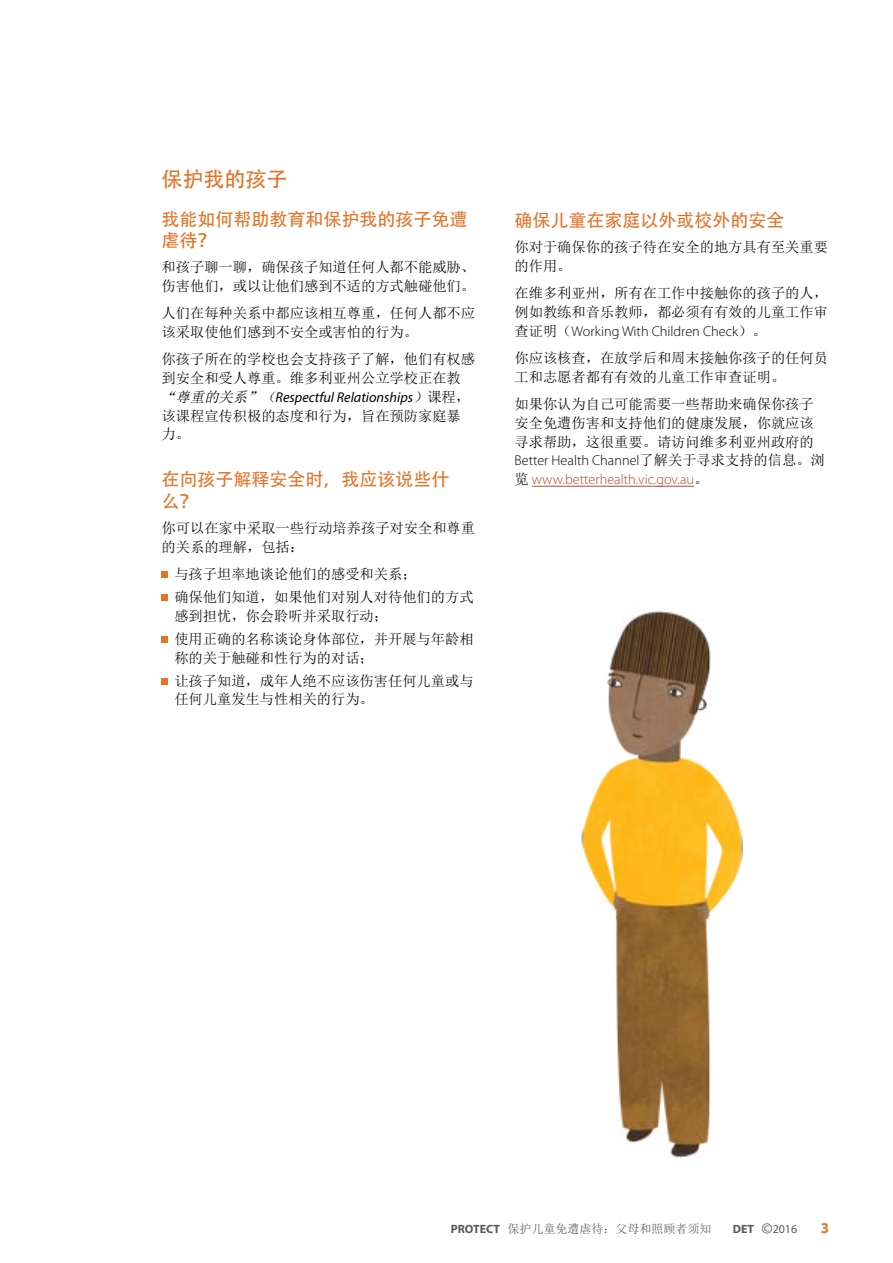
<style>
.page{position:relative;width:893px;height:1263px;background:#fff}
.page>*{position:absolute;margin:0;border:0;box-sizing:border-box;transform-origin:0 0}
.t1{font:21px "Adobe Heiti Std";color:#e47326}
.t2{font:18px/21.6px "Adobe Heiti Std";color:#e47326}
.t3{font:700 15px "Myriad Pro";color:#e47326}
.t4{font:14.25px/18.8px "Sim Sun";color:#000}
.t5{font:300 14.25px/18.8px "Myriad Pro";color:#bc4627}
.t6{font:italic 14.25px "Myriad Pro";color:#000}
.t7{font:300 14.25px "Myriad Pro";color:#000}
.t8{font:12px "Sim Sun";color:#58595b}
.t9{font:12px "Myriad Pro";color:#58595b}
.s1{font-family:"Sim Sun"}
.s2{font-family:"Sim Sun";font-style:normal}
.s3{font-family:"Sim Sun";font-weight:400}
.s4{color:#000}
.s5{font-family:"Sim Sun";font-weight:400;color:#000}
.s6{font-family:"Myriad Pro";font-weight:700}
.s7{font-weight:700}
.s8{font-size:16.5px}
</style>
<div class="page">
<img style="left:581px;top:611px;width:162px;height:547px">
<div style="left:162px;top:571px;width:6px;height:7px;background:#e47326"></div>
<div style="left:162px;top:594px;width:6px;height:7px;background:#e47326"></div>
<svg style="left:162px;top:636px;width:6px;height:6px"></svg>
<svg style="left:162px;top:678px;width:6px;height:6px"></svg>
<hr style="left:532px;top:486px;width:162px;height:1px;background:#bc4627">
<h1 class="t1" style="left:162px;top:167px;width:127px">保护我的孩子</h1>
<p class="t2" style="left:162px;top:209px;width:307px">我能如何帮助教育和保护我的孩子免遭虐待？</p>
<p class="t4" style="left:162px;top:258px;width:315px">和孩子聊一聊，确保孩子知道任何人都不能威胁、伤害他们，或以让他们感到不适的方式触碰他们。</p>
<p class="t4" style="left:162px;top:304px;width:315px">人们在每种关系中都应该相互尊重，任何人都不应该采取使他们感到不安全或害怕的行为。</p>
<p class="t4" style="left:162px;top:350px;width:315px">你孩子所在的学校也会支持孩子了解，他们有权感到安全和受人尊重。维多利亚州公立学校正在教</p>
<p class="t6" style="left:162px;top:388px;width:310px"><span class="s1">“尊重的关系”（</span>Respectful Relationships<span class="s1">）</span><span class="s2">课程，</span></p>
<p class="t4" style="left:162px;top:406px;width:301px">该课程宣传积极的态度和行为，旨在预防家庭暴力。</p>
<p class="t2" style="left:162px;top:469px;width:289px">在向孩子解释安全时，我应该说些什么？</p>
<p class="t4" style="left:162px;top:519px;width:315px">你可以在家中采取一些行动培养孩子对安全和尊重的关系的理解，包括：</p>
<p class="t4" style="left:174px;top:563px;width:301px;line-height:23px">与孩子坦率地谈论他们的感受和关系；<br>确保他们知道，如果他们对别人对待他们的方式</p>
<p class="t4" style="left:174px;top:604px;width:301px;line-height:23px">感到担忧，你会聆听并采取行动；<br>使用正确的名称谈论身体部位，并开展与年龄相</p>
<p class="t4" style="left:174px;top:646px;width:301px;line-height:23px">称的关于触碰和性行为的对话；<br>让孩子知道，成年人绝不应该伤害任何儿童或与</p>
<p class="t4" style="left:174px;top:690px;width:201px">任何儿童发生与性相关的行为。</p>
<p class="t2" style="left:514px;top:210px;width:271px">确保儿童在家庭以外或校外的安全</p>
<p class="t4" style="left:514px;top:238px;width:315px">你对于确保你的孩子待在安全的地方具有至关重要的作用。</p>
<p class="t4" style="left:514px;top:284px;width:315px">在维多利亚州，所有在工作中接触你的孩子的人，例如教练和音乐教师，都必须有有效的儿童工作审</p>
<p class="t7" style="left:514px;top:322px;width:254px"><span class="s3">查证明（</span>Working With Children Check<span class="s3">）。</span></p>
<p class="t4" style="left:514px;top:348px;width:315px">你应该核查，在放学后和周末接触你孩子的任何员工和志愿者都有有效的儿童工作审查证明。</p>
<p class="t4" style="left:514px;top:394px;width:301px;text-align:justify">如果你认为自己可能需要一些帮助来确保你孩子安全免遭伤害和支持他们的健康发展，你就应该寻求帮助，这很重要。请访问维多利亚州政府的</p>
<p class="t5" style="left:514px;top:451px;width:312px"><span class="s4">Better Health Channel</span><span class="s5">了解关于寻求支持的信息。浏览</span> www.betterhealth.vic.gov.au<span class="s5">。</span></p>
<p class="t8" style="left:451px;top:1222px;width:262px"><span class="s6">PROTECT</span> 保护儿童免遭虐待：父母和照顾者须知</p>
<p class="t9" style="left:733px;top:1221px;width:66px"><span class="s7">DET</span> <span class="s8">©</span>2016</p>
<p class="t3" style="left:821px;top:1218px;width:10px">3</p>
</div>
